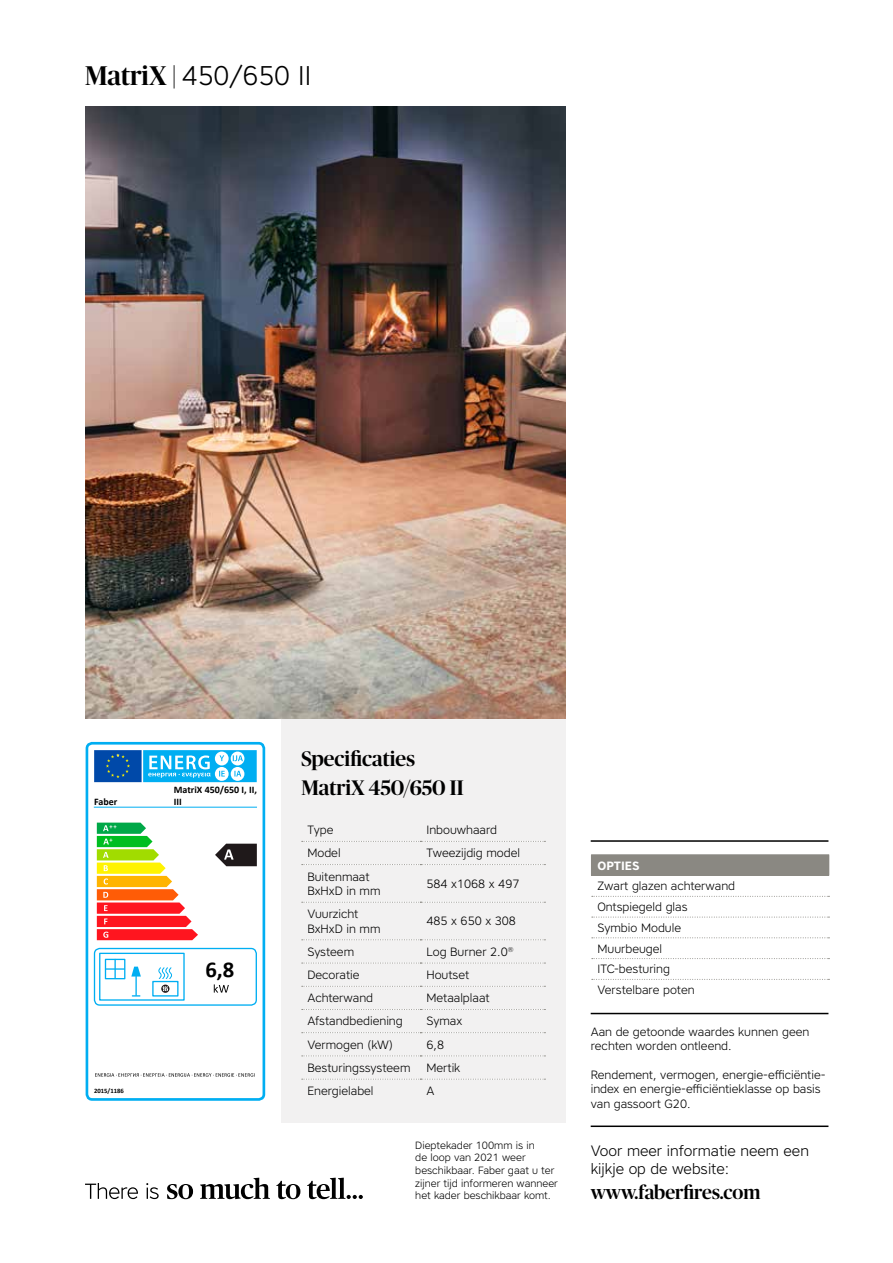
<style>
.page{position:relative;width:893px;height:1263px;background:#fff}
.page>*{position:absolute;margin:0;border:0;box-sizing:border-box;transform-origin:0 0}
.t1{font:300 27px "Core Sans A35";color:#000}
.t2{font:700 22.65px "Calibri";color:#000}
.t3{font:500 21px/28.5px "Publico Banner";color:#000}
.t4{font:500 19.35px "Publico Banner";color:#000}
.t5{font:300 15px/18px "Core Sans A35";color:#000}
.t6{font:300 12px/14.4px "Core Sans A35";color:#000}
.t7{font:700 12px "Core Sans A65";color:#fff}
.t8{font:300 10.5px/12.6px "Core Sans A35";color:#000}
.t9{font:700 10.05px/12.5px "Calibri";color:#000}
.t10{font:700 6.6px "Calibri";color:#000}
.s1{font-family:"Publico Banner";font-weight:500}
</style>
<div class="page">
<div style="left:281px;top:711px;width:285px;height:412px;background:#f2f1f1"></div>
<svg style="left:302px;top:841px;width:243px;height:1px"></svg>
<svg style="left:302px;top:864px;width:243px;height:1px"></svg>
<svg style="left:302px;top:902px;width:243px;height:1px"></svg>
<svg style="left:302px;top:939px;width:243px;height:1px"></svg>
<svg style="left:302px;top:963px;width:243px;height:1px"></svg>
<svg style="left:302px;top:986px;width:243px;height:1px"></svg>
<svg style="left:302px;top:1009px;width:243px;height:1px"></svg>
<svg style="left:302px;top:1032px;width:243px;height:1px"></svg>
<svg style="left:302px;top:1055px;width:243px;height:1px"></svg>
<svg style="left:302px;top:1079px;width:243px;height:1px"></svg>
<div style="left:591px;top:855px;width:238px;height:20px;background:#8a8882"></div>
<hr style="left:591px;top:854px;width:238px;height:1px;background:#8a8882">
<svg style="left:592px;top:896px;width:237px;height:1px"></svg>
<svg style="left:592px;top:917px;width:237px;height:1px"></svg>
<svg style="left:592px;top:937px;width:237px;height:1px"></svg>
<svg style="left:592px;top:958px;width:237px;height:1px"></svg>
<svg style="left:592px;top:979px;width:237px;height:1px"></svg>
<svg style="left:85px;top:1178px;width:278px;height:21px"></svg>
<hr style="left:591px;top:840px;width:237px;height:2px;background:#000">
<hr style="left:591px;top:1013px;width:237px;height:1px;background:#000">
<hr style="left:591px;top:1125px;width:237px;height:2px;background:#000">
<div style="left:86px;top:742px;width:179px;height:359px;border:3px solid #00aef2;border-radius:5px"></div>
<svg style="left:94px;top:750px;width:163px;height:32px;background:#37a2de"></svg>
<hr style="left:94px;top:807px;width:163px;height:1px;background:#00aef2">
<svg style="left:95px;top:1073px;width:160px;height:4px"></svg>
<svg style="left:97px;top:823px;width:101px;height:117px"></svg>
<div style="left:94px;top:948px;width:163px;height:58px;border:1px solid #00aef2;border-radius:5px"></div>
<svg style="left:214px;top:984px;width:15px;height:8px"></svg>
<div style="left:105px;top:959px;width:20px;height:20px;border:1px solid #00aef2"></div>
<svg style="left:106px;top:959px;width:18px;height:19px"></svg>
<svg style="left:131px;top:967px;width:10px;height:29px"></svg>
<div style="left:152px;top:981px;width:27px;height:15px;border:1px solid #00aef2"></div>
<div style="left:99px;top:953px;width:86px;height:48px;border:1px solid #00aef2"></div>
<svg style="left:158px;top:967px;width:14px;height:12px"></svg>
<svg style="left:161px;top:984px;width:8px;height:9px"></svg>
<svg style="left:162px;top:986px;width:7px;height:5px"></svg>
<svg style="left:215px;top:844px;width:42px;height:22px"></svg>
<img style="left:85px;top:106px;width:481px;height:613px">
<h1 class="t1" style="left:85px;top:59px;width:228px"><span class="s1">MatriX |</span> 450/650 II</h1>
<p class="t9" style="left:94px;top:796px;width:25px">Faber</p>
<p class="t10" style="left:94px;top:1087px;width:31px">2015/1186</p>
<p class="t9" style="left:174px;top:783px;width:85px">MatriX 450/650 I, II,<br>III</p>
<h2 class="t2" style="left:205px;top:955px;width:30px">6,8</h2>
<h3 class="t3" style="left:301px;top:744px;width:164px">Specificaties<br>MatriX 450/650 II</h3>
<p class="t6" style="left:307px;top:822px;width:28px">Type</p>
<p class="t6" style="left:426px;top:822px;width:72px">Inbouwhaard</p>
<p class="t6" style="left:307px;top:846px;width:35px">Model</p>
<p class="t6" style="left:426px;top:846px;width:95px">Tweezijdig model</p>
<p class="t6" style="left:307px;top:869px;width:75px">Buitenmaat<br>BxHxD in mm</p>
<p class="t6" style="left:426px;top:876px;width:95px">584 x1068 x 497</p>
<p class="t6" style="left:307px;top:906px;width:75px">Vuurzicht<br>BxHxD in mm</p>
<p class="t6" style="left:426px;top:914px;width:91px">485 x 650 x 308</p>
<p class="t6" style="left:307px;top:944px;width:48px">Systeem</p>
<p class="t6" style="left:426px;top:944px;width:89px">Log Burner 2.0<sup>®</sup></p>
<p class="t6" style="left:307px;top:967px;width:54px">Decoratie</p>
<p class="t6" style="left:426px;top:967px;width:44px">Houtset</p>
<p class="t6" style="left:307px;top:990px;width:67px">Achterwand</p>
<p class="t6" style="left:426px;top:990px;width:65px">Metaalplaat</p>
<p class="t6" style="left:307px;top:1014px;width:97px">Afstandbediening</p>
<p class="t6" style="left:426px;top:1014px;width:37px">Symax</p>
<p class="t6" style="left:307px;top:1037px;width:87px">Vermogen (kW)</p>
<p class="t6" style="left:426px;top:1037px;width:19px">6,8</p>
<p class="t6" style="left:307px;top:1060px;width:105px">Besturingssysteem</p>
<p class="t6" style="left:426px;top:1060px;width:35px">Mertik</p>
<p class="t6" style="left:307px;top:1083px;width:68px">Energielabel</p>
<p class="t6" style="left:426px;top:1083px;width:9px">A</p>
<p class="t8" style="left:415px;top:1138px;width:144px">Dieptekader 100mm is in<br>de loop van 2021 weer beschikbaar. Faber gaat u ter zijner tijd informeren wanneer het kader beschikbaar komt.</p>
<p class="t7" style="left:597px;top:857px;width:44px">OPTIES</p>
<p class="t6" style="left:597px;top:875px;width:139px;line-height:20.7px">Zwart glazen achterwand<br>Ontspiegeld glas<br>Symbio Module<br>Muurbeugel<br>ITC-besturing<br>Verstelbare poten</p>
<p class="t6" style="left:591px;top:1024px;width:220px">Aan de getoonde waardes kunnen geen rechten worden ontleend.</p>
<p class="t6" style="left:591px;top:1067px;width:236px">Rendement, vermogen, energie-efficiëntie&shy;index en energie-efficiëntieklasse op basis van gassoort G20.</p>
<p class="t5" style="left:591px;top:1141px;width:220px">Voor meer informatie neem een kijkje op de website:</p>
<h3 class="t4" style="left:591px;top:1179px;width:171px">www.faberfires.com</h3>
</div>
